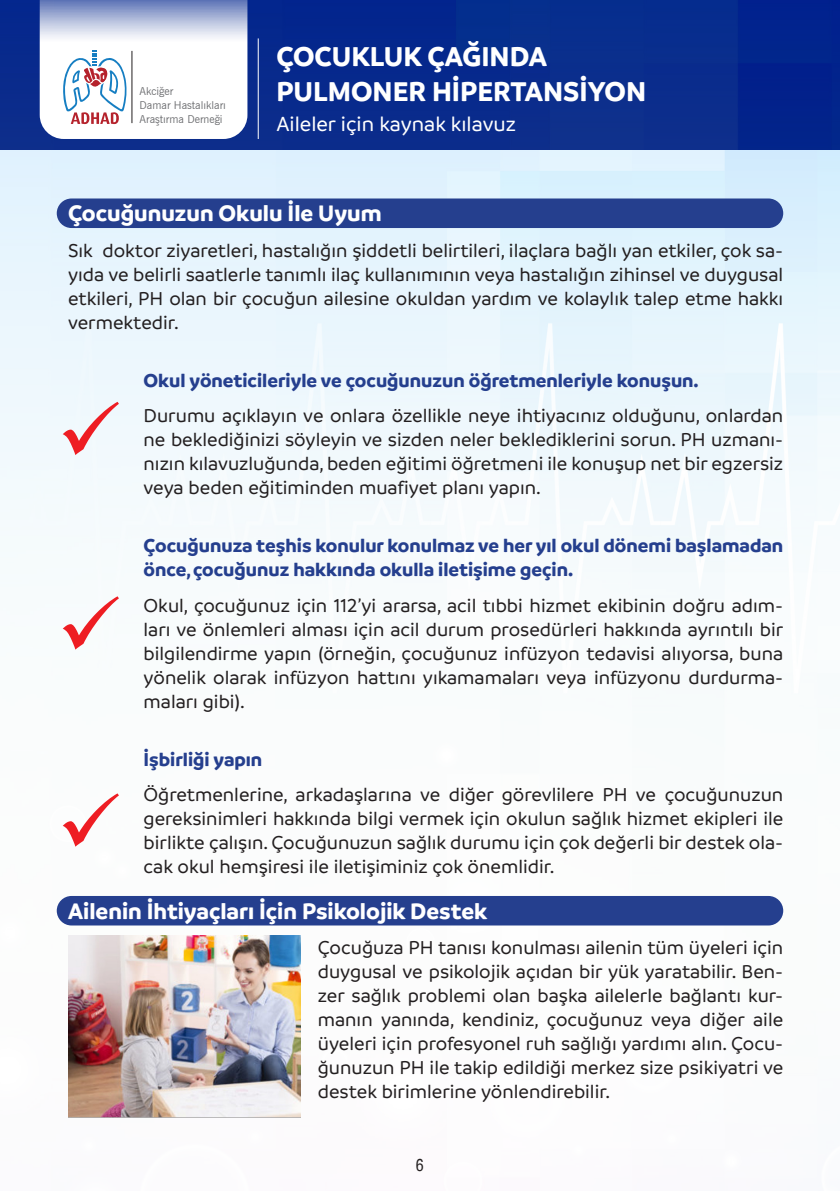
<style>
.page{position:relative;width:840px;height:1191px;background:#fff}
.page>*{position:absolute;margin:0;border:0;box-sizing:border-box;transform-origin:0 0}
.t1{font:700 29.2px/35px "Branding SF";color:#fff}
.başlık{font:700 24px "Branding SF";color:#fff}
.t2{font:500 21.8px "Branding SF";color:#fff}
.cevap{font:500 20px/24px "Branding SF";color:#231f20;text-align:justify}
.gövde{font:500 20px/24px "Branding SF";color:#231f20;text-align:justify}
.soru{font:700 20px/24px "Branding SF";color:#253f8e}
.t3{font:16px "Helvetica Cond";color:#231f20}
.t4{font:11px/14px "News Gothic BT";color:#6c6d70}
</style>
<div class="page">
<img style="left:0;top:150px;width:839px;height:968px">
<div style="left:0;top:0;width:839px;height:150px;background:#082b8c"></div>
<svg style="left:40px;top:0;width:207px;height:139px"></svg>
<hr style="left:131px;top:51px;width:1px;height:72px;background:#231f20">
<hr style="left:258px;top:38px;width:1px;height:101px;background:#fff">
<div style="left:57px;top:198px;width:725px;height:30px;background:#253f8e;border-radius:15px"></div>
<div style="left:57px;top:896px;width:725px;height:29px;background:#253f8e;border-radius:15px"></div>
<img style="left:68px;top:935px;width:232px;height:182px">
<div style="left:63px;top:401px;width:56px;height:54px;background:#f1f9fd"></div>
<svg style="left:63px;top:595px;width:56px;height:54px"></svg>
<svg style="left:63px;top:792px;width:56px;height:54px"></svg>
<p class="t4" style="left:139px;top:84px;width:88px">Akciğer<br>Damar Hastalıkları<br>Araştırma Derneği</p>
<h1 class="t1" style="left:276px;top:39px;width:371px">ÇOCUKLUK ÇAĞINDA<br>PULMONER HİPERTANSİYON</h1>
<p class="t2" style="left:276px;top:112px;width:241px">Aileler için kaynak kılavuz</p>
<p class="başlık" style="left:68px;top:200px;width:315px">Çocuğunuzun Okulu İle Uyum</p>
<p class="gövde" style="left:68px;top:238px;width:716px">Sık doktor ziyaretleri, hastalığın şiddetli belirtileri, ilaçlara bağlı yan etkiler, çok sa&shy;yıda ve belirli saatlerle tanımlı ilaç kullanımının veya hastalığın zihinsel ve duygusal etkileri, PH olan bir çocuğun ailesine okuldan yardım ve kolaylık talep etme hakkı vermektedir.</p>
<p class="soru" style="left:143px;top:368px;width:556px">Okul yöneticileriyle ve çocuğunuzun öğretmenleriyle konuşun.</p>
<p class="cevap" style="left:143px;top:404px;width:640px">Durumu açıklayın ve onlara özellikle neye ihtiyacınız olduğunu, onlardan ne beklediğinizi söyleyin ve sizden neler beklediklerini sorun. PH uzmanı&shy;nızın kılavuzluğunda, beden eğitimi öğretmeni ile konuşup net bir egzersiz veya beden eğitiminden muafiyet planı yapın.</p>
<p class="soru" style="left:143px;top:533px;width:640px">Çocuğunuza teşhis konulur konulmaz ve her yıl okul dönemi başlamadan önce, çocuğunuz hakkında okulla iletişime geçin.</p>
<p class="cevap" style="left:143px;top:593px;width:640px">Okul, çocuğunuz için 112’yi ararsa, acil tıbbi hizmet ekibinin doğru adım&shy;ları ve önlemleri alması için acil durum prosedürleri hakkında ayrıntılı bir bilgilendirme yapın (örneğin, çocuğunuz infüzyon tedavisi alıyorsa, buna yönelik olarak infüzyon hattını yıkamamaları veya infüzyonu durdurma&shy;maları gibi).</p>
<p class="soru" style="left:143px;top:747px;width:120px">İşbirliği yapın</p>
<p class="cevap" style="left:143px;top:782px;width:641px">Öğretmenlerine, arkadaşlarına ve diğer görevlilere PH ve çocuğunuzun gereksinimleri hakkında bilgi vermek için okulun sağlık hizmet ekipleri ile birlikte çalışın. Çocuğunuzun sağlık durumu için çok değerli bir destek ola&shy;cak okul hemşiresi ile iletişiminiz çok önemlidir.</p>
<p class="başlık" style="left:68px;top:897px;width:420px">Ailenin İhtiyaçları İçin Psikolojik Destek</p>
<p class="gövde" style="left:317px;top:935px;width:466px">Çocuğuza PH tanısı konulması ailenin tüm üyeleri için duygusal ve psikolojik açıdan bir yük yaratabilir. Ben&shy;zer sağlık problemi olan başka ailelerle bağlantı kur&shy;manın yanında, kendiniz, çocuğunuz veya diğer aile üyeleri için profesyonel ruh sağlığı yardımı alın. Çocu&shy;ğunuzun PH ile takip edildiği merkez size psikiyatri ve destek birimlerine yönlendirebilir.</p>
<p class="t3" style="left:416px;top:1154px;width:9px">6</p>
</div>
